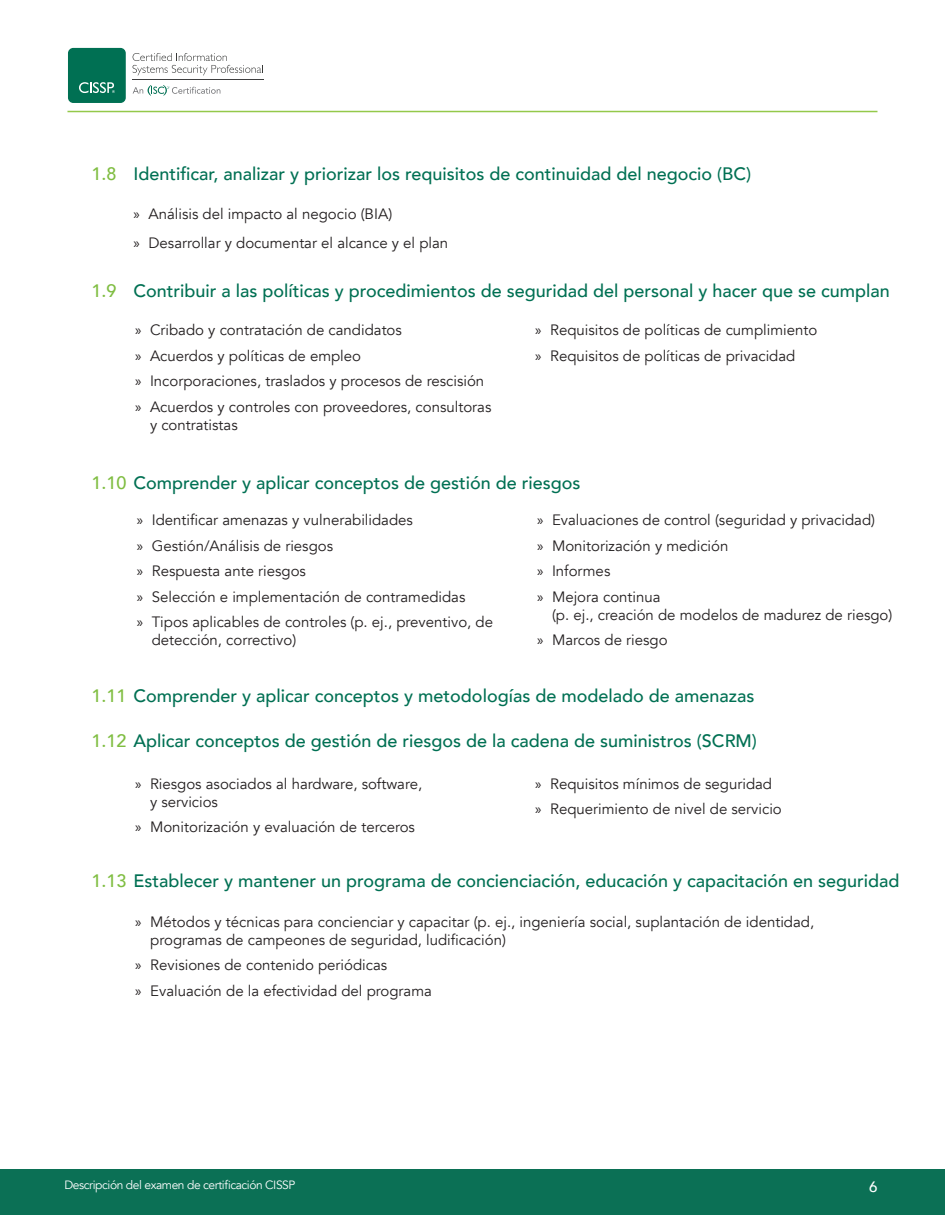
<style>
.page{position:relative;width:945px;height:1215px;background:#fff}
.page>*{position:absolute;margin:0;border:0;box-sizing:border-box;transform-origin:0 0}
.t1{font:500 18px "Avenir";color:#007053}
.t2{font:15px/18px "Avenir";color:#231f20}
.t3{font:500 15px "Avenir";color:#fff}
.t4{font:12px "Avenir";letter-spacing:-.035em;color:#fff}
.s1{color:#7fbd41}
.s2{font-family:"Myriad Pro"}
</style>
<div class="page">
<hr style="left:67px;top:111px;width:810px;height:1px;background:#94c94a">
<div style="left:0;top:1170px;width:945px;height:45px;background:#0b7055"></div>
<div style="left:68px;top:48px;width:58px;height:55px;background:#007053;border-radius:5px"></div>
<svg style="left:133px;top:53px;width:130px;height:22px"></svg>
<hr style="left:133px;top:80px;width:131px;height:1px;background:#3e3e3f">
<svg style="left:133px;top:85px;width:87px;height:11px"></svg>
<svg style="left:79px;top:82px;width:36px;height:11px"></svg>
<p class="t1" style="left:92px;top:158px;width:661px"><span class="s1">1.8</span> Identificar, analizar y priorizar los requisitos de continuidad del negocio (BC)</p>
<p class="t2" style="left:134px;top:205px;width:260px"><span class="s2">»</span> Análisis del impacto al negocio (BIA)</p>
<p class="t2" style="left:134px;top:234px;width:316px"><span class="s2">»</span> Desarrollar y documentar el alcance y el plan</p>
<p class="t1" style="left:92px;top:275px;width:800px"><span class="s1">1.9</span> Contribuir a las políticas y procedimientos de seguridad del personal y hacer que se cumplan</p>
<p class="t2" style="left:135px;top:321px;width:268px"><span class="s2">»</span> Cribado y contratación de candidatos</p>
<p class="t2" style="left:135px;top:347px;width:228px"><span class="s2">»</span> Acuerdos y políticas de empleo</p>
<p class="t2" style="left:135px;top:372px;width:351px"><span class="s2">»</span> Incorporaciones, traslados y procesos de rescisión</p>
<p class="t2" style="left:150px;top:398px;width:343px;text-indent:-15px"><span class="s2">»</span> Acuerdos y controles con proveedores, consultoras y contratistas</p>
<p class="t2" style="left:535px;top:321px;width:284px"><span class="s2">»</span> Requisitos de políticas de cumplimiento</p>
<p class="t2" style="left:535px;top:347px;width:262px"><span class="s2">»</span> Requisitos de políticas de privacidad</p>
<p class="t1" style="left:92px;top:467px;width:491px"><span class="s1">1.10</span> Comprender y aplicar conceptos de gestión de riesgos</p>
<p class="t2" style="left:137px;top:511px;width:278px"><span class="s2">»</span> Identificar amenazas y vulnerabilidades</p>
<p class="t2" style="left:137px;top:537px;width:198px"><span class="s2">»</span> Gestión/Análisis de riesgos</p>
<p class="t2" style="left:137px;top:562px;width:171px"><span class="s2">»</span> Respuesta ante riesgos</p>
<p class="t2" style="left:137px;top:588px;width:330px"><span class="s2">»</span> Selección e implementación de contramedidas</p>
<p class="t2" style="left:152px;top:613px;width:343px;text-indent:-15px"><span class="s2">»</span> Tipos aplicables de controles (p. ej., preventivo, de detección, correctivo)</p>
<p class="t2" style="left:537px;top:511px;width:340px"><span class="s2">»</span> Evaluaciones de control (seguridad y privacidad)</p>
<p class="t2" style="left:537px;top:537px;width:193px"><span class="s2">»</span> Monitorización y medición</p>
<p class="t2" style="left:537px;top:562px;width:75px"><span class="s2">»</span> Informes</p>
<p class="t2" style="left:552px;top:588px;width:342px;text-indent:-15px"><span class="s2">»</span> Mejora continua<br>(p. ej., creación de modelos de madurez de riesgo)</p>
<p class="t2" style="left:537px;top:631px;width:132px"><span class="s2">»</span> Marcos de riesgo</p>
<p class="t1" style="left:92px;top:680px;width:664px"><span class="s1">1.11</span> Comprender y aplicar conceptos y metodologías de modelado de amenazas</p>
<p class="t1" style="left:92px;top:725px;width:667px"><span class="s1">1.12</span> Aplicar conceptos de gestión de riesgos de la cadena de suministros (SCRM)</p>
<p class="t2" style="left:150px;top:775px;width:274px;text-indent:-15px"><span class="s2">»</span> Riesgos asociados al hardware, software, y servicios</p>
<p class="t2" style="left:135px;top:818px;width:282px"><span class="s2">»</span> Monitorización y evaluación de terceros</p>
<p class="t2" style="left:535px;top:775px;width:238px"><span class="s2">»</span> Requisitos mínimos de seguridad</p>
<p class="t2" style="left:535px;top:800px;width:248px"><span class="s2">»</span> Requerimiento de nivel de servicio</p>
<p class="t1" style="left:92px;top:865px;width:810px"><span class="s1">1.13</span> Establecer y mantener un programa de concienciación, educación y capacitación en seguridad</p>
<p class="t2" style="left:150px;top:913px;width:665px;text-indent:-15px"><span class="s2">»</span> Métodos y técnicas para concienciar y capacitar (p. ej., ingeniería social, suplantación de identidad, programas de campeones de seguridad, ludificación)</p>
<p class="t2" style="left:135px;top:956px;width:253px"><span class="s2">»</span> Revisiones de contenido periódicas</p>
<p class="t2" style="left:135px;top:982px;width:298px"><span class="s2">»</span> Evaluación de la efectividad del programa</p>
<p class="t4" style="left:64px;top:1178px;width:232px">Descripción del examen de certificación CISSP</p>
<p class="t3" style="left:869px;top:1173px;width:10px">6</p>
</div>
